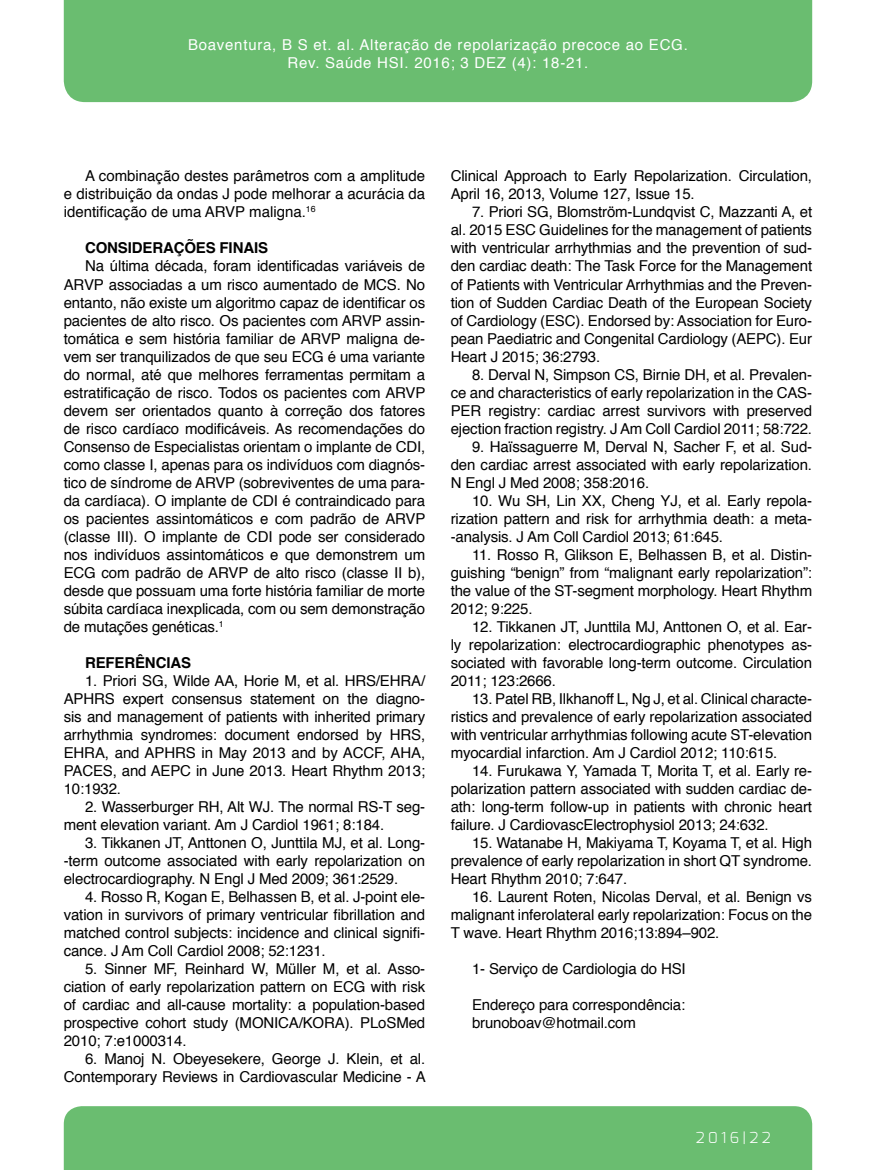
<style>
.page{position:relative;width:876px;height:1170px;background:#fff}
.page>*{position:absolute;margin:0;border:0;box-sizing:border-box;transform-origin:0 0}
.t1{font:15px/18px "Helvetica";letter-spacing:-.01em;color:#000;text-align:justify}
.t2{font:15px/18px "Helvetica";letter-spacing:.05em;color:#fff;text-align:center}
.t3{font:700 15px "Helvetica";letter-spacing:-.01em;color:#000}
.t4{font:300 15px "Exo";letter-spacing:.22em;color:#fff}
</style>
<div class="page">
<div style="left:64px;top:0;width:748px;height:102px;background:#6abd70"></div>
<div style="left:64px;top:1106px;width:748px;height:63px;background:#6abd70"></div>
<p class="t2" style="left:188px;top:36px;width:501px">Boaventura, B S et. al. Alteração de repolarização precoce ao ECG.<br>Rev. Saúde HSI. 2016; 3 DEZ (4): 18-21.</p>
<p class="t1" style="left:64px;top:168px;width:363px;text-indent:21px">A combinação destes parâmetros com a amplitude e distribuição da ondas J pode melhorar a acurácia da identificação de uma ARVP maligna.<sup>16</sup></p>
<p class="t3" style="left:85px;top:236px;width:184px">CONSIDERAÇÕES FINAIS</p>
<p class="t1" style="left:64px;top:258px;width:363px;text-indent:21px">Na última década, foram identificadas variáveis de ARVP associadas a um risco aumentado de MCS. No entanto, não existe um algoritmo capaz de identificar os pacientes de alto risco. Os pacientes com ARVP assin&shy;tomática e sem história familiar de ARVP maligna de&shy;vem ser tranquilizados de que seu ECG é uma variante do normal, até que melhores ferramentas permitam a estratificação de risco. Todos os pacientes com ARVP devem ser orientados quanto à correção dos fatores de risco cardíaco modificáveis. As recomendações do Consenso de Especialistas orientam o implante de CDI, como classe I, apenas para os indivíduos com diagnós&shy;tico de síndrome de ARVP (sobreviventes de uma para&shy;da cardíaca). O implante de CDI é contraindicado para os pacientes assintomáticos e com padrão de ARVP (classe III). O implante de CDI pode ser considerado nos indivíduos assintomáticos e que demonstrem um ECG com padrão de ARVP de alto risco (classe II b), desde que possuam uma forte história familiar de morte súbita cardíaca inexplicada, com ou sem demonstração de mutações genéticas.<sup>1</sup></p>
<p class="t3" style="left:85px;top:650px;width:108px">REFERÊNCIAS</p>
<p class="t1" style="left:64px;top:672px;width:363px;text-indent:21px">1. Priori SG, Wilde AA, Horie M, et al. HRS/EHRA/ APHRS expert consensus statement on the diagno&shy;sis and management of patients with inherited primary arrhythmia syndromes: document endorsed by HRS, EHRA, and APHRS in May 2013 and by ACCF, AHA, PACES, and AEPC in June 2013. Heart Rhythm 2013; 10:1932.</p>
<p class="t1" style="left:64px;top:798px;width:363px;text-indent:21px">2. Wasserburger RH, Alt WJ. The normal RS-T seg&shy;ment elevation variant. Am J Cardiol 1961; 8:184.</p>
<p class="t1" style="left:64px;top:834px;width:363px;text-indent:21px">3. Tikkanen JT, Anttonen O, Junttila MJ, et al. Long--term outcome associated with early repolarization on electrocardiography. N Engl J Med 2009; 361:2529.</p>
<p class="t1" style="left:64px;top:888px;width:363px;text-indent:21px">4. Rosso R, Kogan E, Belhassen B, et al. J-point ele&shy;vation in survivors of primary ventricular fibrillation and matched control subjects: incidence and clinical signifi&shy;cance. J Am Coll Cardiol 2008; 52:1231.</p>
<p class="t1" style="left:64px;top:960px;width:363px;text-indent:21px">5. Sinner MF, Reinhard W, Müller M, et al. Asso&shy;ciation of early repolarization pattern on ECG with risk of cardiac and all-cause mortality: a population-based prospective cohort study (MONICA/KORA). PLoSMed 2010; 7:e1000314.</p>
<p class="t1" style="left:64px;top:1050px;width:364px;text-align:right">6. Manoj N. Obeyesekere, George J. Klein, et al.<br>Contemporary Reviews in Cardiovascular Medicine - A</p>
<p class="t1" style="left:451px;top:168px;width:363px">Clinical Approach to Early Repolarization. Circulation,<br>April 16, 2013, Volume 127, Issue 15.</p>
<p class="t1" style="left:451px;top:204px;width:363px;text-indent:21px">7. Priori SG, Blomström-Lundqvist C, Mazzanti A, et al. 2015 ESC Guidelines for the management of patients with ventricular arrhythmias and the prevention of sud&shy;den cardiac death: The Task Force for the Management of Patients with Ventricular Arrhythmias and the Preven&shy;tion of Sudden Cardiac Death of the European Society of Cardiology (ESC). Endorsed by: Association for Euro&shy;pean Paediatric and Congenital Cardiology (AEPC). Eur Heart J 2015; 36:2793.</p>
<p class="t1" style="left:451px;top:366px;width:363px;text-indent:21px">8. Derval N, Simpson CS, Birnie DH, et al. Prevalen&shy;ce and characteristics of early repolarization in the CAS-PER registry: cardiac arrest survivors with preserved ejection fraction registry. J Am Coll Cardiol 2011; 58:722.</p>
<p class="t1" style="left:451px;top:438px;width:363px;text-indent:21px">9. Haïssaguerre M, Derval N, Sacher F, et al. Sud&shy;den cardiac arrest associated with early repolarization.<br>N Engl J Med 2008; 358:2016.</p>
<p class="t1" style="left:451px;top:492px;width:363px;text-indent:21px">10. Wu SH, Lin XX, Cheng YJ, et al. Early repola&shy;rization pattern and risk for arrhythmia death: a meta--analysis. J Am Coll Cardiol 2013; 61:645.</p>
<p class="t1" style="left:451px;top:546px;width:363px;text-indent:21px">11. Rosso R, Glikson E, Belhassen B, et al. Distin&shy;guishing “benign” from “malignant early repolarization”: the value of the ST-segment morphology. Heart Rhythm 2012; 9:225.</p>
<p class="t1" style="left:451px;top:618px;width:363px;text-indent:21px">12. Tikkanen JT, Junttila MJ, Anttonen O, et al. Ear&shy;ly repolarization: electrocardiographic phenotypes as&shy;sociated with favorable long-term outcome. Circulation 2011; 123:2666.</p>
<p class="t1" style="left:451px;top:690px;width:363px;text-indent:21px">13. Patel RB, Ilkhanoff L, Ng J, et al. Clinical characte&shy;ristics and prevalence of early repolarization associated with ventricular arrhythmias following acute ST-elevation myocardial infarction. Am J Cardiol 2012; 110:615.</p>
<p class="t1" style="left:451px;top:762px;width:363px;text-indent:21px">14. Furukawa Y, Yamada T, Morita T, et al. Early re&shy;polarization pattern associated with sudden cardiac de&shy;ath: long-term follow-up in patients with chronic heart failure. J CardiovascElectrophysiol 2013; 24:632.</p>
<p class="t1" style="left:451px;top:834px;width:363px;text-indent:21px">15. Watanabe H, Makiyama T, Koyama T, et al. High prevalence of early repolarization in short QT syndrome.<br>Heart Rhythm 2010; 7:647.</p>
<p class="t1" style="left:451px;top:888px;width:363px;text-indent:21px">16. Laurent Roten, Nicolas Derval, et al. Benign vs malignant inferolateral early repolarization: Focus on the T wave. Heart Rhythm 2016;13:894–902.</p>
<p class="t1" style="left:472px;top:960px;width:215px">1- Serviço de Cardiologia do HSI</p>
<p class="t1" style="left:472px;top:996px;width:215px">Endereço para correspondência: brunoboav@hotmail.com</p>
<p class="t4" style="left:696px;top:1127px;width:76px">2016|22</p>
</div>
